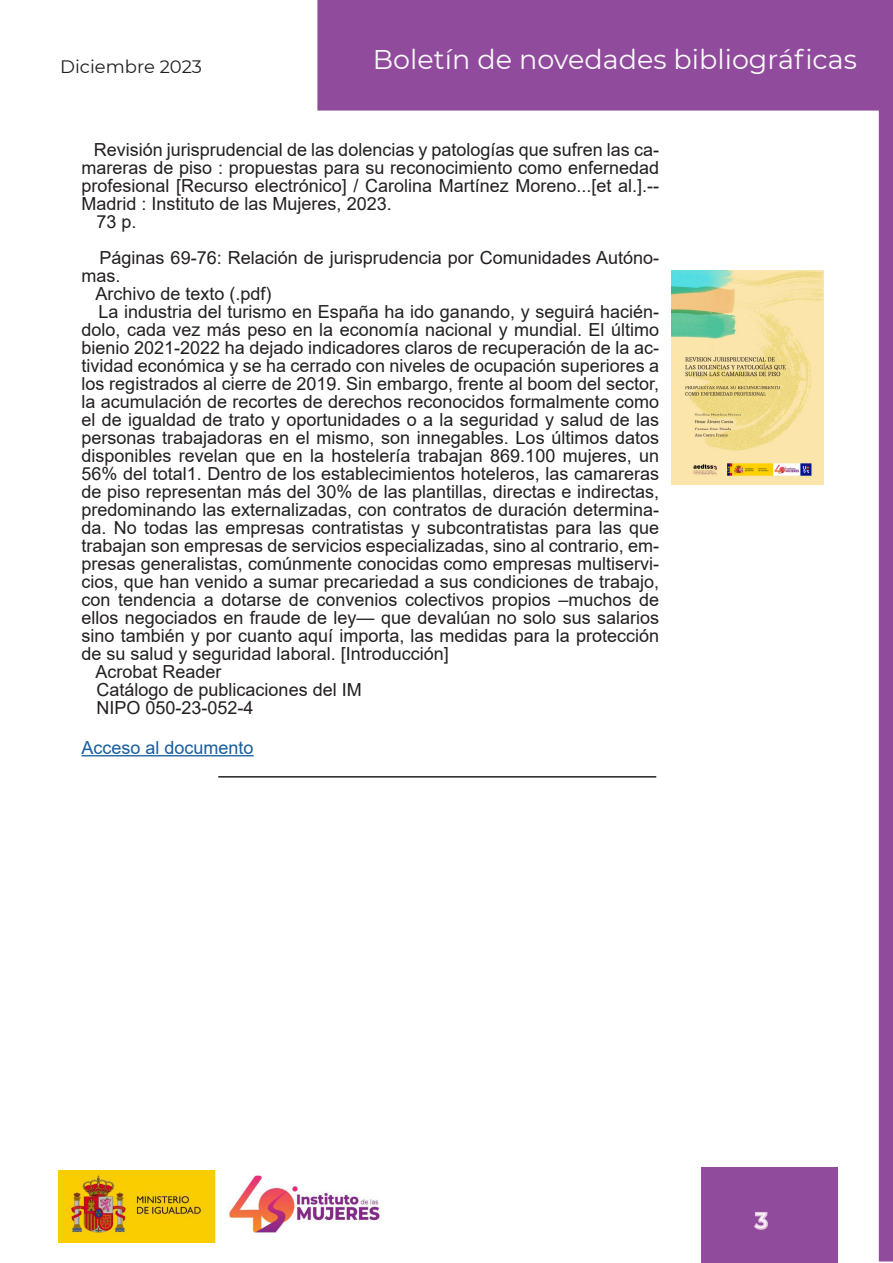
<style>
.page{position:relative;width:893px;height:1263px;background:#fff}
.page>*{position:absolute;margin:0;border:0;box-sizing:border-box;transform-origin:0 0}
.t1{font:27px "Montserrat";color:#fafafa}
.t2{font:21px "Montserrat";color:#fff}
.Cuerpo_de_texto{font:18px/18px "Arial";color:#231f20;text-align:justify}
.Cuerpo_de_texto-2{font:18px "Arial";color:#175d9e}
.t3{font:18px "Montserrat";color:#231f20}
</style>
<div class="page">
<img style="left:59px;top:1170px;width:322px;height:72px">
<div style="left:702px;top:1167px;width:136px;height:96px;background:#904b9d"></div>
<svg style="left:754px;top:1212px;width:14px;height:18px"></svg>
<div style="left:317px;top:0;width:576px;height:111px;background:#904b9d"></div>
<hr style="left:218px;top:776px;width:438px;height:1px;background:#231f20">
<div style="left:879px;top:110px;width:13px;height:1151px;background:#904b9d"></div>
<div style="left:879px;top:109px;width:14px;height:1152px;border:2px solid #904b9d"></div>
<hr style="left:82px;top:755px;width:172px;height:1px;background:#175d9e">
<img style="left:672px;top:270px;width:151px;height:215px">
<p class="t3" style="left:60px;top:55px;width:143px">Diciembre 2023</p>
<p class="t1" style="left:373px;top:40px;width:485px">Boletín de novedades bibliográficas</p>
<p class="Cuerpo_de_texto" style="left:82px;top:141px;width:579px;text-indent:12px">Revisión jurisprudencial de las dolencias y patologías que sufren las ca&shy;mareras de piso : propuestas para su reconocimiento como enfernedad profesional [Recurso electrónico] / Carolina Martínez Moreno...[et al.].-- Madrid : Instituto de las Mujeres, 2023.</p>
<p class="Cuerpo_de_texto" style="left:97px;top:213px;width:42px">73 p.</p>
<p class="Cuerpo_de_texto" style="left:82px;top:249px;width:579px;text-indent:18px">Páginas 69-76: Relación de jurisprudencia por Comunidades Autóno&shy;mas.</p>
<p class="Cuerpo_de_texto" style="left:96px;top:285px;width:178px">Archivo de texto (.pdf)</p>
<p class="Cuerpo_de_texto" style="left:82px;top:303px;width:579px;text-indent:17px">La industria del turismo en España ha ido ganando, y seguirá hacién&shy;dolo, cada vez más peso en la economía nacional y mundial. El último bienio 2021-2022 ha dejado indicadores claros de recuperación de la ac&shy;tividad económica y se ha cerrado con niveles de ocupación superiores a los registrados al cierre de 2019. Sin embargo, frente al boom del sector, la acumulación de recortes de derechos reconocidos formalmente como el de igualdad de trato y oportunidades o a la seguridad y salud de las personas trabajadoras en el mismo, son innegables. Los últimos datos disponibles revelan que en la hostelería trabajan 869.100 mujeres, un 56% del total1. Dentro de los establecimientos hoteleros, las camareras de piso representan más del 30% de las plantillas, directas e indirectas, predominando las externalizadas, con contratos de duración determina&shy;da. No todas las empresas contratistas y subcontratistas para las que trabajan son empresas de servicios especializadas, sino al contrario, em&shy;presas generalistas, comúnmente conocidas como empresas multiservi&shy;cios, que han venido a sumar precariedad a sus condiciones de trabajo, con tendencia a dotarse de convenios colectivos propios –muchos de ellos negociados en fraude de ley— que devalúan no solo sus salarios sino también y por cuanto aquí importa, las medidas para la protección de su salud y seguridad laboral. [Introducción]</p>
<p class="Cuerpo_de_texto" style="left:96px;top:663px;width:128px">Acrobat Reader</p>
<p class="Cuerpo_de_texto" style="left:97px;top:681px;width:267px">Catálogo de publicaciones del IM</p>
<p class="Cuerpo_de_texto" style="left:97px;top:699px;width:159px">NIPO 050-23-052-4</p>
<p class="Cuerpo_de_texto-2" style="left:82px;top:735px;width:174px">Acceso al documento</p>
<p class="t2" style="left:756px;top:1206px;width:13px">3</p>
</div>
